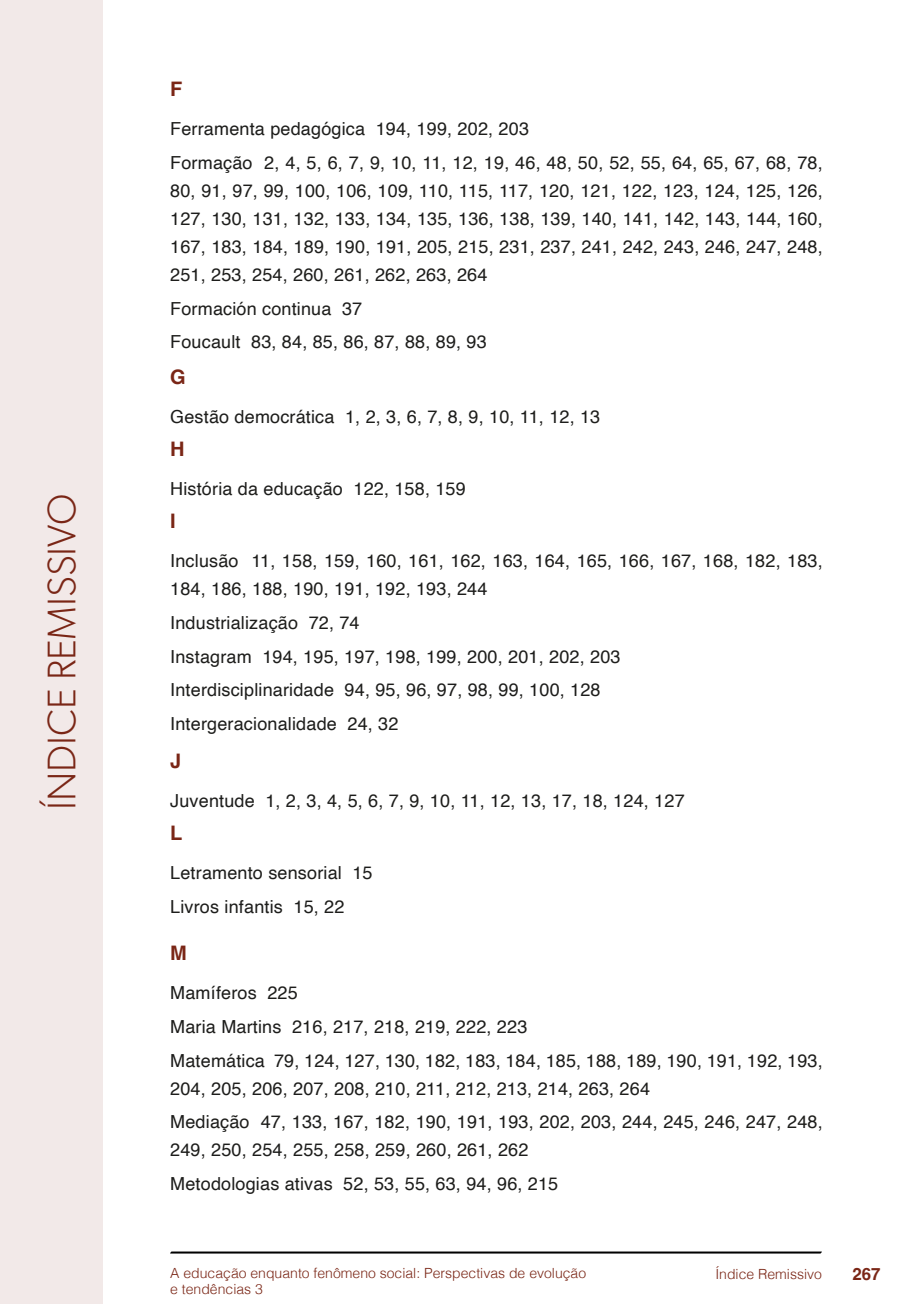
<style>
.page{position:relative;width:908px;height:1304px;background:#fff}
.page>*{position:absolute;margin:0;border:0;box-sizing:border-box;transform-origin:0 0}
.t1{font:300 40px "Gibson";color:#7a2616}
.t2{font:700 20px "Helvetica";color:#7a2616}
.t3{font:18px/33.6px "Helvetica";letter-spacing:.01em;color:#1d1d1b}
.t4{font:700 16.8px "Helvetica";color:#7a2616}
.t5{font:300 14px "Helvetica";color:#7a2616}
</style>
<div class="page">
<svg style="left:170px;top:1251px;width:651px;height:3px;background:#515151"></svg>
<div style="left:0;top:0;width:103px;height:1304px;background:#f2e9e8"></div>
<h1 class="t1" style="left:37px;top:810px;width:317px;rotate:-90deg">ÍNDICE REMISSIVO</h1>
<p class="t2" style="left:170px;top:77px;width:14px">F</p>
<p class="t3" style="left:170px;top:113px;width:653px">Ferramenta pedagógica 194, 199, 202, 203<br>Formação 2, 4, 5, 6, 7, 9, 10, 11, 12, 19, 46, 48, 50, 52, 55, 64, 65, 67, 68, 78,</p>
<p class="t3" style="left:170px;top:177px;width:653px;line-height:28px;text-align:justify">80, 91, 97, 99, 100, 106, 109, 110, 115, 117, 120, 121, 122, 123, 124, 125, 126, 127, 130, 131, 132, 133, 134, 135, 136, 138, 139, 140, 141, 142, 143, 144, 160, 167, 183, 184, 189, 190, 191, 205, 215, 231, 237, 241, 242, 243, 246, 247, 248, 251, 253, 254, 260, 261, 262, 263, 264</p>
<p class="t3" style="left:170px;top:292px;width:318px">Formación continua 37<br>Foucault 83, 84, 85, 86, 87, 88, 89, 93</p>
<p class="t2" style="left:170px;top:365px;width:17px">G</p>
<p class="t3" style="left:170px;top:401px;width:431px">Gestão democrática 1, 2, 3, 6, 7, 8, 9, 10, 11, 12, 13</p>
<p class="t2" style="left:170px;top:437px;width:16px">H</p>
<p class="t3" style="left:170px;top:473px;width:297px">História da educação 122, 158, 159</p>
<p class="t2" style="left:170px;top:509px;width:7px">I</p>
<p class="t3" style="left:170px;top:548px;width:653px;line-height:28px">Inclusão 11, 158, 159, 160, 161, 162, 163, 164, 165, 166, 167, 168, 182, 183,<br>184, 186, 188, 190, 191, 192, 193, 244</p>
<p class="t3" style="left:170px;top:606px;width:451px">Industrialização 72, 74<br>Instagram 194, 195, 197, 198, 199, 200, 201, 202, 203<br>Interdisciplinaridade 94, 95, 96, 97, 98, 99, 100, 128<br>Intergeracionalidade 24, 32</p>
<p class="t2" style="left:170px;top:749px;width:13px">J</p>
<p class="t3" style="left:170px;top:785px;width:515px">Juventude 1, 2, 3, 4, 5, 6, 7, 9, 10, 11, 12, 13, 17, 18, 124, 127</p>
<p class="t2" style="left:170px;top:821px;width:14px">L</p>
<p class="t3" style="left:170px;top:857px;width:204px">Letramento sensorial 15<br>Livros infantis 15, 22</p>
<p class="t2" style="left:170px;top:941px;width:18px">M</p>
<p class="t3" style="left:170px;top:977px;width:653px">Mamíferos 225<br>Maria Martins 216, 217, 218, 219, 222, 223<br>Matemática 79, 124, 127, 130, 182, 183, 184, 185, 188, 189, 190, 191, 192, 193,</p>
<p class="t3" style="left:170px;top:1072px;width:653px">204, 205, 206, 207, 208, 210, 211, 212, 213, 214, 263, 264<br>Mediação 47, 133, 167, 182, 190, 191, 193, 202, 203, 244, 245, 246, 247, 248,</p>
<p class="t3" style="left:170px;top:1134px;width:389px">249, 250, 254, 255, 258, 259, 260, 261, 262<br>Metodologias ativas 52, 53, 55, 63, 94, 96, 215</p>
<p class="t5" style="left:715px;top:1262px;width:108px">Índice Remissivo</p>
<p class="t5" style="left:170px;top:1261px;width:417px">A educação enquanto fenômeno social: Perspectivas de evolução</p>
<p class="t4" style="left:851px;top:1264px;width:30px">267</p>
<p class="t5" style="left:170px;top:1277px;width:94px">e tendências 3</p>
</div>
